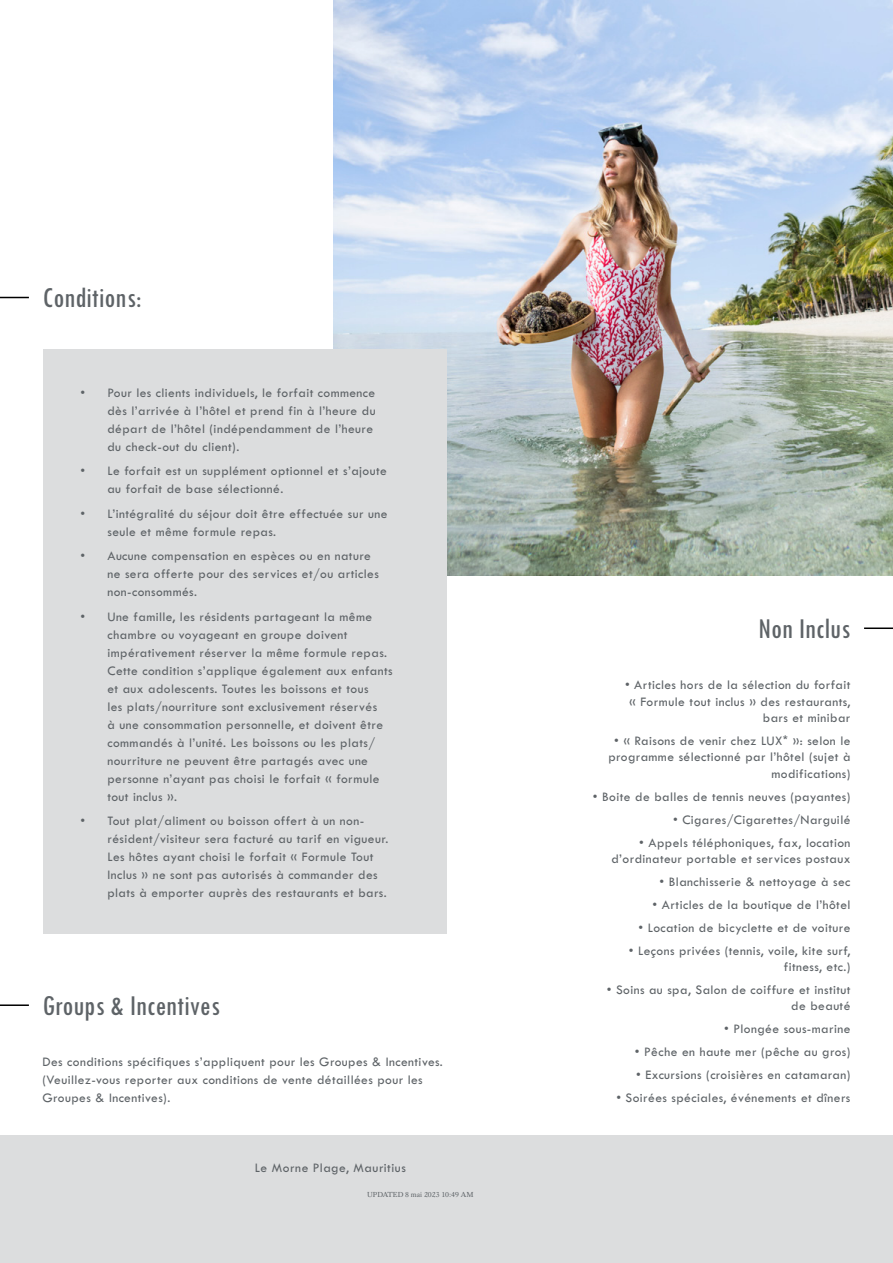
<style>
.page{position:relative;width:893px;height:1263px;background:#fff}
.page>*{position:absolute;margin:0;border:0;box-sizing:border-box;transform-origin:0 0}
.t1{font:500 condensed 30px "Tw Cen MT Std";color:#5e6367}
.t2{font:13.5px/18px "Tw Cen MT Std";letter-spacing:.03em;color:#5e6367}
.t3{font:7.5px "Kings Caslon";color:#5e6367}
.s1{font-family:"Arial"}
</style>
<div class="page">
<img style="left:333px;top:0;width:560px;height:576px">
<div style="left:43px;top:350px;width:403px;height:584px;background:#dcddde"></div>
<div style="left:0;top:1135px;width:893px;height:128px;background:#dcddde"></div>
<svg style="left:0;top:297px;width:29px;height:1px"></svg>
<hr style="left:0;top:1004px;width:29px;height:2px;background:#000">
<hr style="left:864px;top:627px;width:29px;height:2px;background:#000">
<h1 class="t1" style="left:43px;top:282px;width:100px">Conditions:</h1>
<p class="t2" style="left:107px;top:384px;width:270px;text-indent:-27px">• Pour les clients individuels, le forfait commence dès l’arrivée à l’hôtel et prend fin à l’heure du départ de l’hôtel (indépendamment de l’heure du check-out du client).</p>
<p class="t2" style="left:107px;top:462px;width:281px;text-indent:-27px">• Le forfait est un supplément optionnel et s’ajoute au forfait de base sélectionné.</p>
<p class="t2" style="left:107px;top:505px;width:282px;text-indent:-27px">• L’intégralité du séjour doit être effectuée sur une seule et même formule repas.</p>
<p class="t2" style="left:107px;top:547px;width:273px;text-indent:-27px">• Aucune compensation en espèces ou en nature ne sera offerte pour des services et/ou articles non-consommés.</p>
<p class="t2" style="left:107px;top:607px;width:287px;text-indent:-27px">• Une famille, les résidents partageant la même chambre ou voyageant en groupe doivent impérativement réserver la même formule repas.<br>Cette condition s’applique également aux enfants et aux adolescents. Toutes les boissons et tous<br>les plats/nourriture sont exclusivement réservés<br>à une consommation personnelle, et doivent être commandés à l’unité. Les boissons ou les plats/ nourriture ne peuvent être partagés avec une personne n’ayant pas choisi le forfait « formule tout inclus ».</p>
<p class="t2" style="left:107px;top:812px;width:282px;text-indent:-27px">• Tout plat/aliment ou boisson offert à un non&shy;résident/visiteur sera facturé au tarif en vigueur.<br>Les hôtes ayant choisi le forfait « Formule Tout Inclus » ne sont pas autorisés à commander des plats à emporter auprès des restaurants et bars.</p>
<h1 class="t1" style="left:43px;top:990px;width:179px">Groups &amp; Incentives</h1>
<p class="t2" style="left:43px;top:1053px;width:402px">Des conditions spécifiques s’appliquent pour les Groupes &amp; Incentives. (Veuillez-vous reporter aux conditions de vente détaillées pour les<br>Groupes &amp; Incentives).</p>
<p class="t2" style="left:255px;top:1159px;width:152px">Le Morne Plage, Mauritius</p>
<p class="t3" style="left:367px;top:1190px;width:108px">UPDATED 8 mai 2023 10:49 AM</p>
<h1 class="t1" style="left:758px;top:613px;width:93px">Non Inclus</h1>
<p class="t2" style="left:625px;top:677px;width:227px;line-height:16.5px;text-align:right">• Articles hors de la sélection du forfait « Formule tout inclus » des restaurants, bars et minibar</p>
<p class="t2" style="left:608px;top:732px;width:244px;line-height:16.5px;text-align:right">• « Raisons de venir chez LUX<span class="s1">*</span> »: selon le programme sélectionné par l’hôtel (sujet à modifications)</p>
<p class="t2" style="left:593px;top:788px;width:259px">• Boite de balles de tennis neuves (payantes)</p>
<p class="t2" style="left:673px;top:810px;width:179px">• Cigares/Cigarettes/Narguilé</p>
<p class="t2" style="left:611px;top:834px;width:241px;line-height:16.5px;text-align:right">• Appels téléphoniques, fax, location d’ordinateur portable et services postaux</p>
<p class="t2" style="left:660px;top:873px;width:192px">• Blanchisserie &amp; nettoyage à sec</p>
<p class="t2" style="left:653px;top:896px;width:199px">• Articles de la boutique de l’hôtel</p>
<p class="t2" style="left:638px;top:918px;width:213px">• Location de bicyclette et de voiture</p>
<p class="t2" style="left:629px;top:942px;width:223px;line-height:16.5px;text-align:right">• Leçons privées (tennis, voile, kite surf, fitness, etc.)</p>
<p class="t2" style="left:607px;top:981px;width:245px;line-height:16.5px;text-align:right">• Soins au spa, Salon de coiffure et institut de beauté</p>
<p class="t2" style="left:724px;top:1020px;width:128px">• Plongée sous-marine</p>
<p class="t2" style="left:635px;top:1043px;width:217px">• Pêche en haute mer (pêche au gros)</p>
<p class="t2" style="left:636px;top:1066px;width:216px">• Excursions (croisières en catamaran)</p>
<p class="t2" style="left:616px;top:1089px;width:236px">• Soirées spéciales, événements et dîners</p>
</div>
